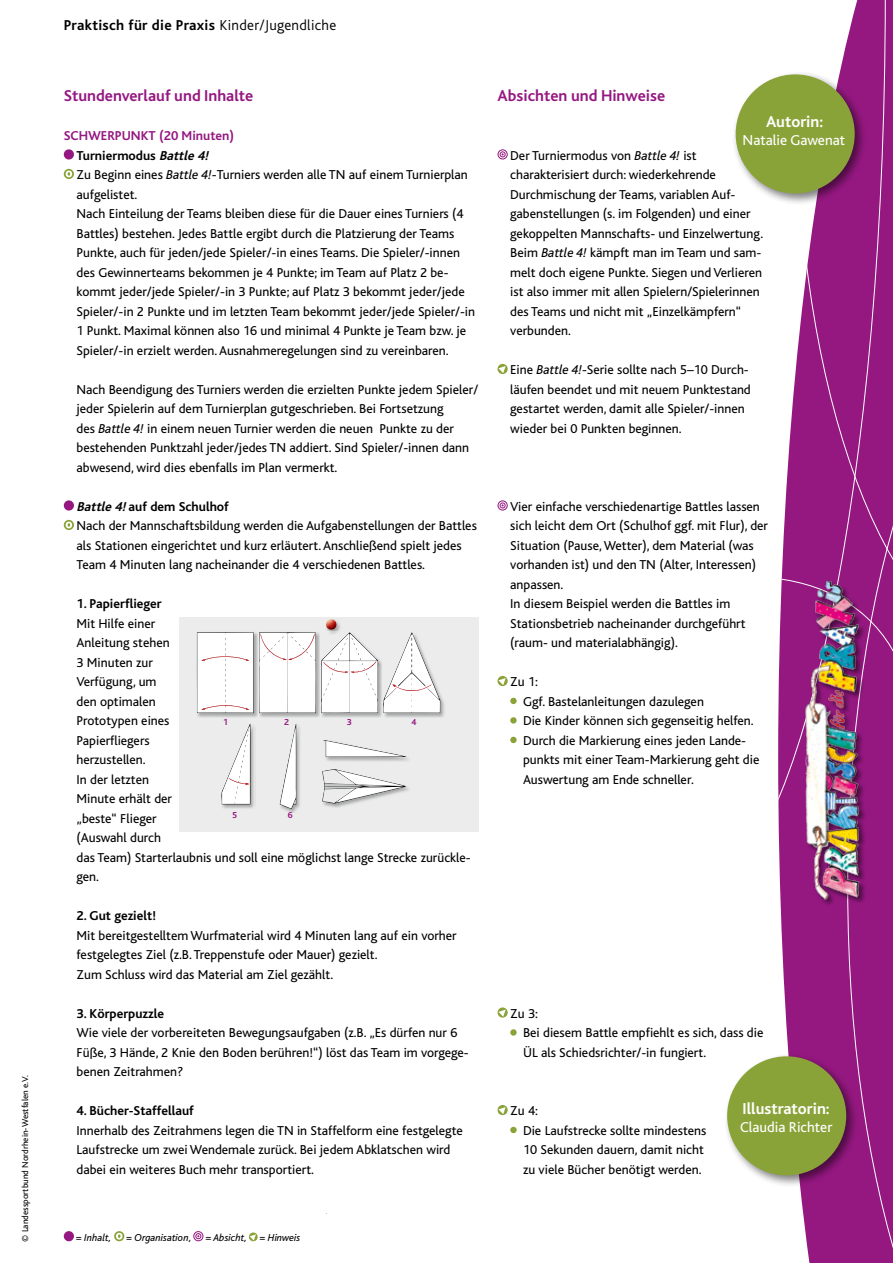
<style>
.page{position:relative;width:893px;height:1263px;background:#fff}
.page>*{position:absolute;margin:0;border:0;box-sizing:border-box;transform-origin:0 0}
.t1{font:700 16.5px "Bliss";color:#951881}
.t2{font:700 16.5px "Bliss";color:#fff}
.t3{font:700 15px "Bliss";letter-spacing:.02em;color:#000}
.t4{font:15px "Bliss";color:#fff}
.t5{font:13.5px/19.5px "Bliss";color:#000}
.t6{font:700 13.5px "Bliss";color:#000}
.t7{font:italic 10.5px "Bliss";color:#000}
.t8{font:700 9.15px "Bliss";color:#951881}
.t9{font:9px "Bliss";color:#000}
.s1{font-weight:300}
.s2{font-weight:700;color:#951881}
.s3{font-weight:700}
.s4{font-weight:700;font-style:italic}
.s5{font-style:italic}
</style>
<div class="page">
<svg style="left:803px;top:0;width:90px;height:301px"></svg>
<svg style="left:778px;top:301px;width:115px;height:962px;background:#9f2e8d"></svg>
<img style="left:805px;top:574px;width:62px;height:335px">
<div style="left:64px;top:149px;width:10px;height:11px;background:#951881;border-radius:50%"></div>
<svg style="left:64px;top:169px;width:10px;height:10px"></svg>
<svg style="left:66px;top:171px;width:6px;height:6px"></svg>
<div style="left:64px;top:500px;width:10px;height:11px;background:#951881;border-radius:50%"></div>
<svg style="left:64px;top:520px;width:10px;height:10px"></svg>
<svg style="left:66px;top:522px;width:6px;height:6px"></svg>
<div style="left:64px;top:1231px;width:10px;height:10px;background:#951881;border-radius:50%"></div>
<svg style="left:114px;top:1231px;width:10px;height:10px"></svg>
<svg style="left:116px;top:1233px;width:6px;height:6px"></svg>
<svg style="left:193px;top:1231px;width:10px;height:10px"></svg>
<svg style="left:248px;top:1232px;width:10px;height:10px"></svg>
<svg style="left:497px;top:149px;width:11px;height:11px"></svg>
<svg style="left:497px;top:363px;width:11px;height:11px"></svg>
<svg style="left:497px;top:500px;width:11px;height:11px"></svg>
<svg style="left:497px;top:676px;width:11px;height:10px"></svg>
<div style="left:510px;top:698px;width:7px;height:6px;background:#8aa339;border-radius:50%"></div>
<svg style="left:510px;top:717px;width:7px;height:7px"></svg>
<div style="left:510px;top:737px;width:7px;height:6px;background:#8aa339;border-radius:50%"></div>
<svg style="left:497px;top:1007px;width:11px;height:11px"></svg>
<svg style="left:510px;top:1029px;width:7px;height:7px"></svg>
<svg style="left:497px;top:1105px;width:11px;height:11px"></svg>
<div style="left:510px;top:1127px;width:7px;height:6px;background:#8aa339;border-radius:50%"></div>
<div style="left:732px;top:70px;width:135px;height:136px;background:#000;opacity:.5"></div>
<div style="left:737px;top:75px;width:117px;height:117px;background:#8aa339;border-radius:50%"></div>
<div style="left:736px;top:74px;width:119px;height:119px;border:2px solid #8aa339;border-radius:50%"></div>
<div style="left:723px;top:1052px;width:136px;height:136px;background:#000;opacity:.5"></div>
<div style="left:728px;top:1057px;width:117px;height:117px;background:#8aa339;border-radius:50%"></div>
<div style="left:727px;top:1056px;width:119px;height:119px;border:2px solid #8aa339;border-radius:50%"></div>
<div style="left:180px;top:618px;width:299px;height:214px;background:#ececed"></div>
<img style="left:196px;top:633px;width:248px;height:85px">
<img style="left:326px;top:756px;width:83px;height:6px">
<svg style="left:323px;top:740px;width:83px;height:17px"></svg>
<img style="left:323px;top:786px;width:86px;height:22px">
<svg style="left:322px;top:769px;width:84px;height:34px"></svg>
<img style="left:279px;top:723px;width:21px;height:90px">
<svg style="left:280px;top:724px;width:16px;height:85px"></svg>
<img style="left:221px;top:723px;width:33px;height:86px">
<svg style="left:221px;top:724px;width:30px;height:80px"></svg>
<svg style="left:197px;top:619px;width:243px;height:94px"></svg>
<p class="t9" style="left:20px;top:1242px;width:168px;rotate:-90deg">© Landessportbund Nordrhein-Westfalen e.V.</p>
<p class="t3" style="left:64px;top:18px;width:274px">Praktisch für die Praxis <span class="s1">Kinder/Jugendliche</span></p>
<p class="t1" style="left:64px;top:87px;width:191px">Stundenverlauf und Inhalte</p>
<p class="t5" style="left:77px;top:126px;width:400px;text-indent:-13px"><span class="s2">SCHWERPUN KT (20 Minuten)<br></span><span class="s3">Turniermodus</span> <span class="s4">Battle 4!<br></span>Zu Beginn eines <span class="s5">Battle 4!</span>-Turniers werden alle TN auf einem Turnierplan aufgelistet.<br>Nach Einteilung der Teams bleiben diese für die Dauer eines Turniers (4<br>Battles) bestehen. Jedes Battle ergibt durch die Platzierung der Teams Punkte, auch für jeden/jede Spieler/-in eines Teams. Die Spieler/-innen des Gewinnerteams bekommen je 4 Punkte; im Team auf Platz 2 be&shy;kommt jeder/jede Spieler/-in 3 Punkte; auf Platz 3 bekommt jeder/jede Spieler/-in 2 Punkte und im letzten Team bekommt jeder/jede Spieler/-in 1 Punkt. Maximal können also 16 und minimal 4 Punkte je Team bzw. je Spieler/-in erzielt werden. Ausnahmeregelungen sind zu vereinbaren.</p>
<p class="t5" style="left:77px;top:380px;width:403px">Nach Beendigung des Turniers werden die erzielten Punkte jedem Spieler/ jeder Spielerin auf dem Turnierplan gutgeschrieben. Bei Fortsetzung<br>des <span class="s5">Battle 4!</span> in einem neuen Turnier werden die neuen Punkte zu der bestehenden Punktzahl jeder/jedes TN addiert. Sind Spieler/-innen dann abwesend, wird dies ebenfalls im Plan vermerkt.</p>
<p class="t5" style="left:77px;top:497px;width:402px"><span class="s4">Battle 4!</span><span class="s3">auf dem Schulhof<br></span>Nach der Mannschaftsbildung werden die Aufgabenstellungen der Battles als Stationen eingerichtet und kurz erläutert. Anschließend spielt jedes Team 4 Minuten lang nacheinander die 4 verschiedenen Battles.</p>
<p class="t6" style="left:77px;top:597px;width:87px">1. Papierflieger</p>
<p class="t5" style="left:77px;top:614px;width:396px">Mit Hilfe einer<br>Anleitung stehen<br>3 Minuten zur<br>Verfügung, um<br>den optimalen<br>Prototypen eines<br>Papierfliegers<br>herzustellen.<br>In der letzten<br>Minute erhält der<br>„beste“ Flieger<br>(Auswahl durch<br>das Team) Starterlaubnis und soll eine möglichst lange Strecke zurückle&shy;gen.</p>
<p class="t6" style="left:77px;top:908px;width:81px">2. Gut gezielt!</p>
<p class="t5" style="left:77px;top:926px;width:382px">Mit bereitgestelltem Wurfmaterial wird 4 Minuten lang auf ein vorher festgelegtes Ziel (z.B. Treppenstufe oder Mauer) gezielt.<br>Zum Schluss wird das Material am Ziel gezählt.</p>
<p class="t6" style="left:77px;top:1006px;width:89px">3. Körperpuzzle</p>
<p class="t5" style="left:77px;top:1023px;width:394px">Wie viele der vorbereiteten Bewegungsaufgaben (z.B. „Es dürfen nur 6<br>Füße, 3 Hände, 2 Knie den Boden berühren!“) löst das Team im vorgege&shy;benen Zeitrahmen?</p>
<p class="t6" style="left:77px;top:1103px;width:119px">4. Bücher-Staffellauf</p>
<p class="t5" style="left:77px;top:1120px;width:388px">Innerhalb des Zeitrahmens legen die TN in Staffelform eine festgelegte<br>Laufstrecke um zwei Wendemale zurück. Bei jedem Abklatschen wird dabei ein weiteres Buch mehr transportiert.</p>
<p class="t8" style="left:284px;top:717px;width:6px">2</p>
<p class="t8" style="left:347px;top:717px;width:6px">3</p>
<p class="t8" style="left:412px;top:717px;width:6px">4</p>
<p class="t8" style="left:223px;top:717px;width:6px">1</p>
<p class="t8" style="left:232px;top:810px;width:6px">5</p>
<p class="t8" style="left:288px;top:810px;width:6px">6</p>
<p class="t1" style="left:497px;top:87px;width:169px">Absichten und Hinweise</p>
<p class="t2" style="left:766px;top:113px;width:59px">Autorin:</p>
<p class="t4" style="left:743px;top:133px;width:104px">Natalie Gawenat</p>
<p class="t5" style="left:510px;top:146px;width:254px">Der Turniermodus von <span class="s5">Battle 4!</span> ist charakterisiert durch: wiederkehrende Durchmischung der Teams, variablen Auf&shy;gabenstellungen (s. im Folgenden) und einer gekoppelten Mannschafts- und Einzelwertung.<br>Beim <span class="s5">Battle 4!</span> kämpft man im Team und sam&shy;melt doch eigene Punkte. Siegen und Verlieren ist also immer mit allen Spielern/Spielerinnen des Teams und nicht mit „Einzelkämpfern“ verbunden.</p>
<p class="t5" style="left:510px;top:360px;width:242px">Eine <span class="s5">Battle 4!</span>-Serie sollte nach 5–10 Durch&shy;läufen beendet und mit neuem Punktestand gestartet werden, damit alle Spieler/-innen wieder bei 0 Punkten beginnen.</p>
<p class="t5" style="left:510px;top:497px;width:259px">Vier einfache verschiedenartige Battles lassen sich leicht dem Ort (Schulhof ggf. mit Flur), der Situation (Pause, Wetter), dem Material (was vorhanden ist) und den TN (Alter, Interessen) anpassen.<br>In diesem Beispiel werden die Battles im Stationsbetrieb nacheinander durchgeführt (raum- und materialabhängig).</p>
<p class="t5" style="left:523px;top:672px;width:238px;text-indent:-13px">Zu 1:<br>Ggf. Bastelanleitungen dazulegen<br>Die Kinder können sich gegenseitig helfen.<br>Durch die Markierung eines jeden Lande&shy;punkts mit einer Team-Markierung geht die<br>Auswertung am Ende schneller.</p>
<p class="t5" style="left:523px;top:1004px;width:242px;text-indent:-13px">Zu 3:<br>Bei diesem Battle empfiehlt es sich, dass die<br>ÜL als Schiedsrichter/-in fungiert.</p>
<p class="t5" style="left:523px;top:1101px;width:185px;text-indent:-13px">Zu 4:<br>Die Laufstrecke sollte mindestens<br>10 Sekunden dauern, damit nicht zu viele Bücher benötigt werden.</p>
<p class="t2" style="left:743px;top:1099px;width:89px">Illustratorin:</p>
<p class="t4" style="left:740px;top:1119px;width:94px">Claudia Richter</p>
<p class="t7" style="left:76px;top:1232px;width:37px">= Inhalt,</p>
<p class="t7" style="left:126px;top:1232px;width:67px">= Organisation,</p>
<p class="t7" style="left:205px;top:1232px;width:96px">= Absicht, = Hinweis</p>
</div>
